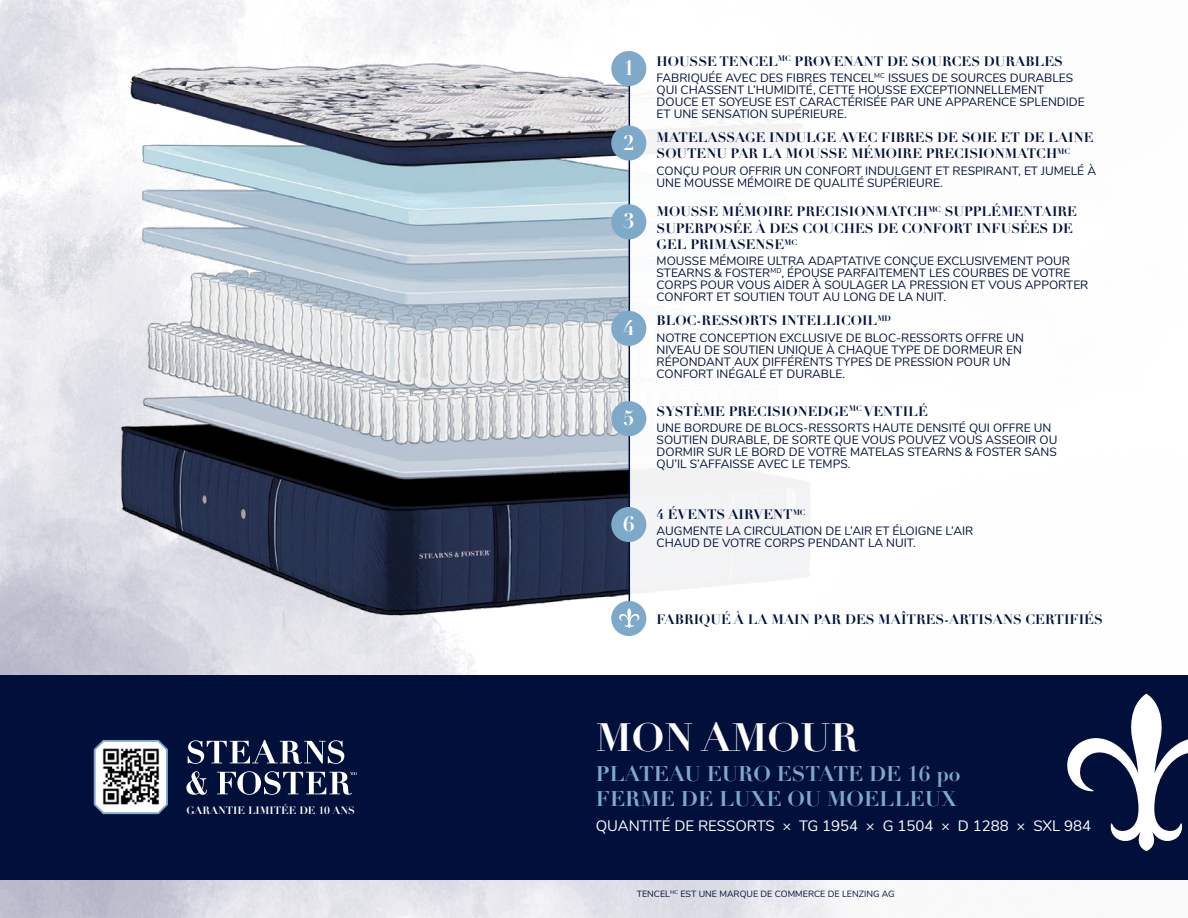
<style>
.page{position:relative;width:1188px;height:918px;background:#fff}
.page>*{position:absolute;margin:0;border:0;box-sizing:border-box;transform-origin:0 0}
.t1{font:700 39px "Didot LT Pro";color:#fff}
.t2{font:700 21px/25.2px "Didot LT Pro";color:#7ea9c8}
.t3{font:700 20.7px "Didot LT Pro";color:#fff}
.t4{font:15px "Nunito";color:#fff}
.t5{font:700 13.5px/16.4px "Didot LT Pro";color:#00103b}
.t6{font:12px/12px "Nunito";color:#00103b}
.t7{font:700 10.5px "Didot LT Pro";color:#fff}
.t8{font:9px "Nunito";color:#00103b}
</style>
<div class="page">
<img style="left:0;top:0;width:1188px;height:918px">
<div style="left:0;top:675px;width:1188px;height:204px;background:#00103b"></div>
<img style="left:0;top:6px;width:629px;height:669px">
<div style="left:629px;top:0;width:559px;height:675px;background:#fff"></div>
<hr style="left:629px;top:84px;width:1px;height:537px;background:#00103b">
<svg style="left:1067px;top:694px;width:121px;height:157px"></svg>
<div style="left:611px;top:51px;width:35px;height:35px;background:#7ea9c8;border-radius:50%"></div>
<div style="left:611px;top:125px;width:35px;height:36px;background:#7ea9c8;border-radius:50%"></div>
<div style="left:611px;top:311px;width:35px;height:35px;background:#7ea9c8;border-radius:50%"></div>
<div style="left:611px;top:401px;width:35px;height:35px;background:#7ea9c8;border-radius:50%"></div>
<div style="left:611px;top:507px;width:35px;height:35px;background:#7ea9c8;border-radius:50%"></div>
<div style="left:611px;top:601px;width:35px;height:35px;background:#7ea9c8;border-radius:50%"></div>
<svg style="left:619px;top:608px;width:20px;height:20px"></svg>
<div style="left:611px;top:204px;width:35px;height:35px;background:#7ea9c8;border-radius:50%"></div>
<svg style="left:186px;top:771px;width:21px;height:24px"></svg>
<svg style="left:188px;top:740px;width:156px;height:24px"></svg>
<svg style="left:217px;top:771px;width:140px;height:24px"></svg>
<svg style="left:93px;top:740px;width:75px;height:75px;background:#b9c6d4"></svg>
<img style="left:101px;top:747px;width:60px;height:60px">
<p class="t7" style="left:186px;top:804px;width:170px">GARANTIE LIMITÉE DE 10 ANS</p>
<h3 class="t3" style="left:623px;top:55px;width:13px">1</h3>
<h3 class="t3" style="left:623px;top:130px;width:13px">2</h3>
<p class="t5" style="left:657px;top:53px;width:408px">HOUSSE TENCEL<sup>MC</sup> PROVENANT DE SOURCES DURABLES</p>
<p class="t6" style="left:657px;top:71px;width:430px">FABRIQUÉE AVEC DES FIBRES TENCEL<sup>MC</sup> ISSUES DE SOURCES DURABLES QUI CHASSENT L’HUMIDITÉ, CETTE HOUSSE EXCEPTIONNELLEMENT DOUCE ET SOYEUSE EST CARACTÉRISÉE PAR UNE APPARENCE SPLENDIDE ET UNE SENSATION SUPÉRIEURE.</p>
<p class="t5" style="left:657px;top:129px;width:438px">MATELASSAGE INDULGE AVEC FIBRES DE SOIE ET DE LAINE<br>SOUTENU PAR LA MOUSSE MÉMOIRE PRECISIONMATCH<sup>MC</sup></p>
<p class="t6" style="left:657px;top:164px;width:441px">CONÇU POUR OFFRIR UN CONFORT INDULGENT ET RESPIRANT, ET JUMELÉ À<br>UNE MOUSSE MÉMOIRE DE QUALITÉ SUPÉRIEURE.</p>
<h3 class="t3" style="left:623px;top:208px;width:13px">3</h3>
<p class="t5" style="left:657px;top:204px;width:422px">MOUSSE MÉMOIRE PRECISIONMATCH<sup>MC</sup> SUPPLÉMENTAIRE<br>SUPERPOSÉE À DES COUCHES DE CONFORT INFUSÉES DE<br>GEL PRIMASENSE<sup>MC</sup></p>
<p class="t6" style="left:657px;top:254px;width:433px">MOUSSE MÉMOIRE ULTRA ADAPTATIVE CONÇUE EXCLUSIVEMENT POUR STEARNS &amp; FOSTER<sup>MD</sup>, ÉPOUSE PARFAITEMENT LES COURBES DE VOTRE CORPS POUR VOUS AIDER À SOULAGER LA PRESSION ET VOUS APPORTER CONFORT ET SOUTIEN TOUT AU LONG DE LA NUIT.</p>
<h3 class="t3" style="left:623px;top:315px;width:13px">4</h3>
<h3 class="t3" style="left:623px;top:405px;width:13px">5</h3>
<h3 class="t3" style="left:623px;top:511px;width:13px">6</h3>
<p class="t5" style="left:657px;top:313px;width:236px">BLOC-RESSORTS INTELLICOIL<sup>MD</sup></p>
<p class="t6" style="left:657px;top:331px;width:369px">NOTRE CONCEPTION EXCLUSIVE DE BLOC-RESSORTS OFFRE UN NIVEAU DE SOUTIEN UNIQUE À CHAQUE TYPE DE DORMEUR EN RÉPONDANT AUX DIFFÉRENTS TYPES DE PRESSION POUR UN CONFORT INÉGALÉ ET DURABLE.</p>
<p class="t5" style="left:657px;top:403px;width:273px">SYSTÈME PRECISIONEDGE<sup>MC</sup> VENTILÉ</p>
<p class="t6" style="left:657px;top:421px;width:402px">UNE BORDURE DE BLOCS-RESSORTS HAUTE DENSITÉ QUI OFFRE UN SOUTIEN DURABLE, DE SORTE QUE VOUS POUVEZ VOUS ASSEOIR OU DORMIR SUR LE BORD DE VOTRE MATELAS STEARNS &amp; FOSTER SANS QU’IL S’AFFAISSE AVEC LE TEMPS.</p>
<p class="t5" style="left:657px;top:506px;width:151px">4 ÉVENTS AIRVENT<sup>MC</sup></p>
<p class="t6" style="left:657px;top:525px;width:318px">AUGMENTE LA CIRCULATION DE L’AIR ET ÉLOIGNE L’AIR<br>CHAUD DE VOTRE CORPS PENDANT LA NUIT.</p>
<p class="t5" style="left:657px;top:611px;width:448px">FABRIQUÉ À LA MAIN PAR DES MAÎTRES-ARTISANS CERTIFIÉS</p>
<h1 class="t1" style="left:596px;top:713px;width:264px">MON AMOUR</h1>
<h2 class="t2" style="left:596px;top:761px;width:366px">PLATEAU EURO ESTATE DE 16 po<br>FERME DE LUXE OU MOELLEUX</h2>
<p class="t4" style="left:596px;top:815px;width:497px">QUANTITÉ DE RESSORTS × TG 1954 × G 1504 × D 1288 × SXL 984</p>
<p class="t8" style="left:637px;top:887px;width:260px">TENCEL<sup>MC</sup> EST UNE MARQUE DE COMMERCE DE LENZING AG</p>
</div>
